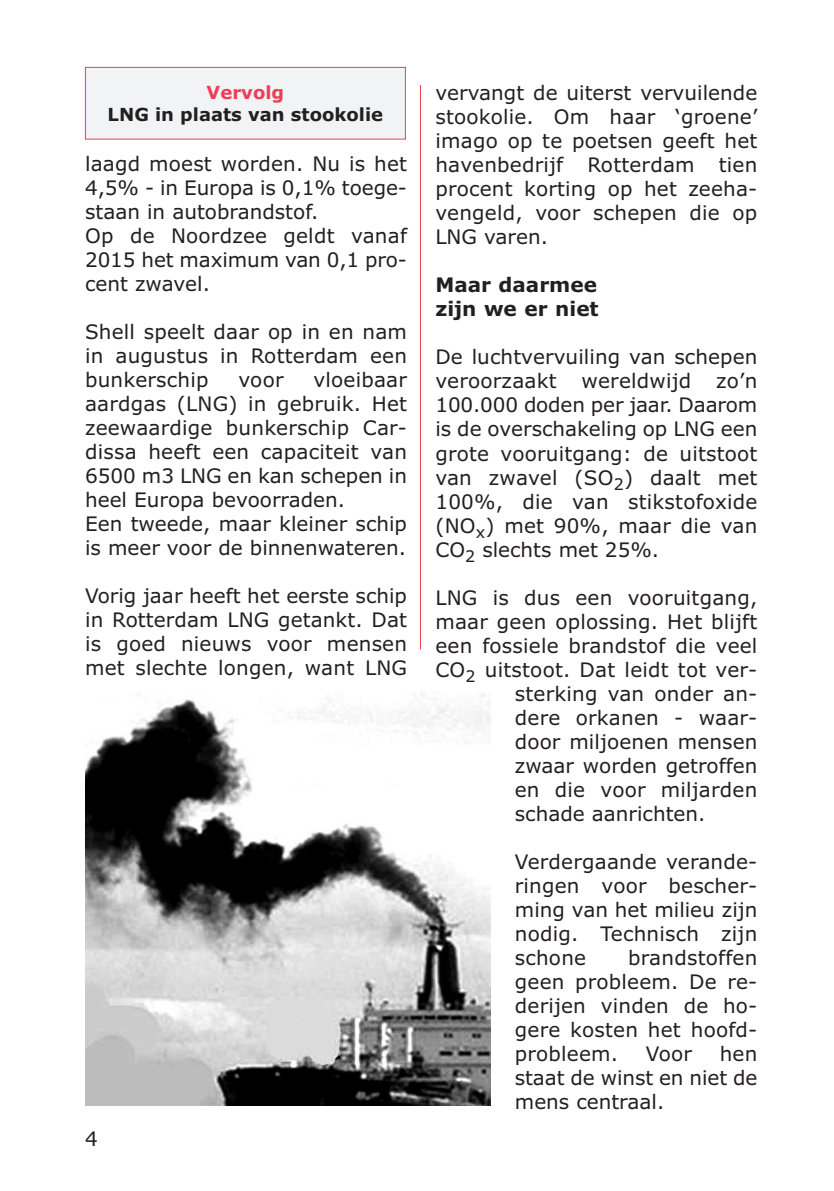
<style>
.page{position:relative;width:834px;height:1191px;background:#fff}
.page>*{position:absolute;margin:0;border:0;box-sizing:border-box;transform-origin:0 0}
.t1{font:20px/24px "Verdana";letter-spacing:.01em;color:#231f20;text-align:justify}
.t2{font:700 20px/24px "Verdana";color:#231f20}
.t3{font:700 18px "Verdana";color:#231f20}
.t4{font:700 18px "Verdana";color:#ee3d56}
</style>
<div class="page">
<hr style="left:420px;top:85px;width:1px;height:564px;background:#ee3d56">
<div style="left:86px;top:68px;width:319px;height:71px;background:#f2f3f4"></div>
<div style="left:85px;top:67px;width:320px;height:72px;border:1px solid #ee3d56"></div>
<img style="left:85px;top:693px;width:405px;height:413px">
<p class="t4" style="left:207px;top:82px;width:79px">Vervolg</p>
<p class="t3" style="left:108px;top:104px;width:277px">LNG in plaats van stookolie</p>
<p class="t1" style="left:85px;top:152px;width:323px;text-align:left">laagd moest worden. Nu is het<br>4,5% - in Europa is 0,1% toege&shy;staan in autobrandstof.<br>Op de Noordzee geldt vanaf<br>2015 het maximum van 0,1 pro&shy;cent zwavel.</p>
<p class="t1" style="left:85px;top:320px;width:323px">Shell speelt daar op in en nam in augustus in Rotterdam een bunkerschip</p>
<p class="t1" style="left:85px;top:368px;width:323px;text-align:left;text-indent:228px">vloeibaar aardgas (LNG) in gebruik. Het zeewaardige bunkerschip Car&shy;dissa heeft een capaciteit van<br>6500 m3 LNG en kan schepen in heel Europa bevoorraden.<br>Een tweede, maar kleiner schip is meer voor de binnenwateren.</p>
<p class="t1" style="left:85px;top:584px;width:323px">Vorig jaar heeft het eerste schip in Rotterdam LNG getankt. Dat is goed nieuws voor mensen met slechte longen, want LNG</p>
<p class="t1" style="left:238px;top:368px;width:47px">voor</p>
<p class="t1" style="left:85px;top:1127px;width:14px">4</p>
<p class="t1" style="left:435px;top:81px;width:323px">vervangt de uiterst vervuilende stookolie. Om haar ‘groene’ imago op te poetsen geeft het havenbedrijf Rotterdam tien procent korting op het zeeha&shy;vengeld, voor schepen die op LNG varen.</p>
<p class="t2" style="left:435px;top:273px;width:165px">Maar daarmee zijn we er niet</p>
<p class="t1" style="left:435px;top:345px;width:323px">De luchtvervuiling van schepen veroorzaakt wereldwijd zo’n 100.000 doden per jaar. Daarom is de overschakeling op LNG een grote vooruitgang: de uitstoot van zwavel (SO<sub>2</sub>) daalt met 100%, die van stikstofoxide (NO<sub>x</sub>) met 90%, maar die van CO<sub>2</sub> slechts met 25%.</p>
<p class="t1" style="left:435px;top:585px;width:323px">LNG is dus een vooruitgang,</p>
<p class="t1" style="left:435px;top:609px;width:323px">maar geen oplossing. Het blijft</p>
<p class="t1" style="left:435px;top:633px;width:323px">een fossiele brandstof die veel</p>
<p class="t1" style="left:435px;top:657px;width:323px">CO<sub>2</sub> uitstoot. Dat leidt tot ver-</p>
<p class="t1" style="left:514px;top:681px;width:244px">sterking van onder an-</p>
<p class="t1" style="left:514px;top:705px;width:244px">dere orkanen - waar-</p>
<p class="t1" style="left:514px;top:729px;width:244px">door miljoenen mensen</p>
<p class="t1" style="left:514px;top:753px;width:244px">zwaar worden getroffen</p>
<p class="t1" style="left:514px;top:777px;width:244px">en die voor miljarden</p>
<p class="t1" style="left:514px;top:801px;width:192px">schade aanrichten.</p>
<p class="t1" style="left:514px;top:849px;width:244px">Verdergaande verande&shy;ringen voor bescher&shy;ming van het milieu zijn nodig. Technisch zijn schone</p>
<p class="t1" style="left:514px;top:945px;width:244px;text-indent:113px">brandstoffen geen probleem. De re&shy;derijen vinden de ho&shy;gere kosten het hoofd&shy;probleem.</p>
<p class="t1" style="left:514px;top:1041px;width:244px;text-indent:205px">hen staat de winst en niet de mens centraal.</p>
<p class="t1" style="left:645px;top:1041px;width:48px">Voor</p>
</div>
